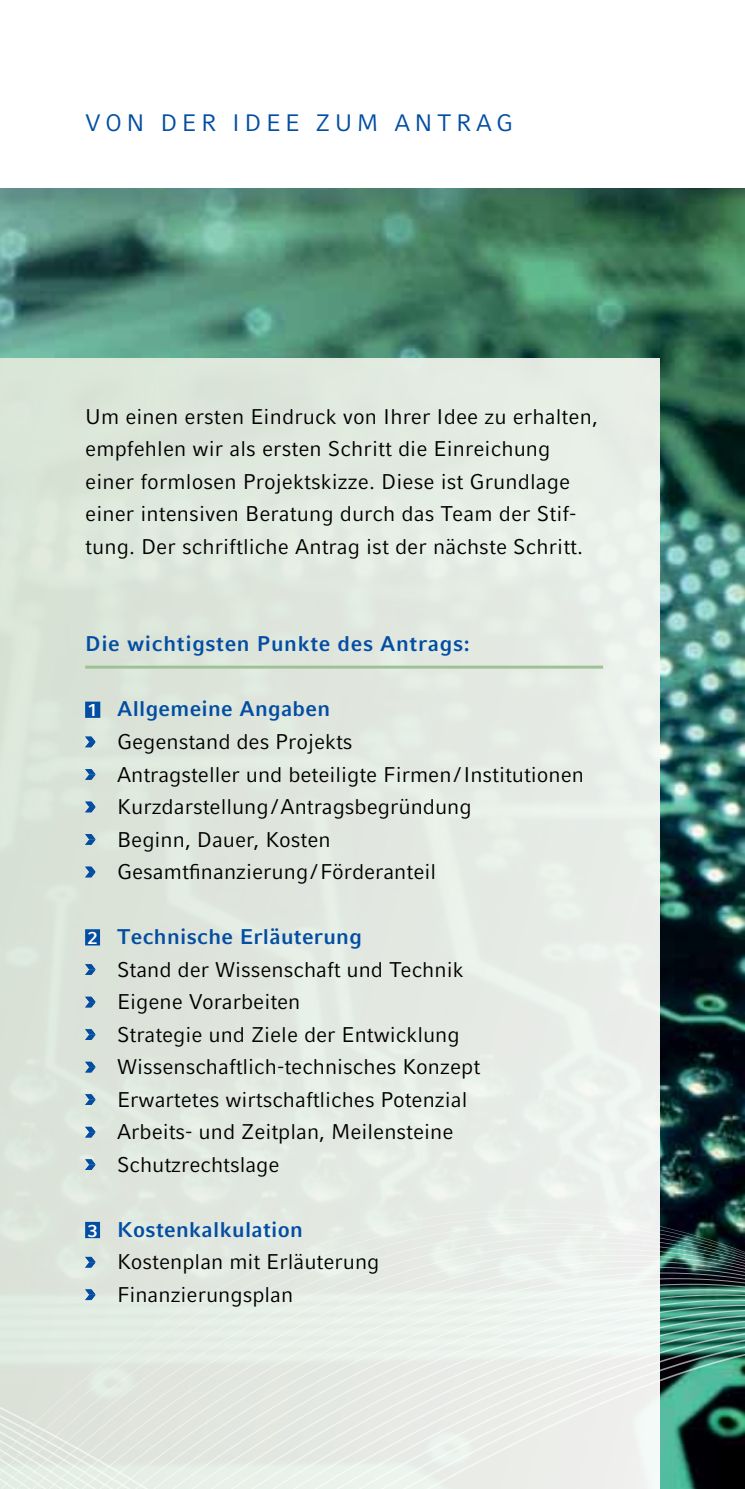
<style>
.page{position:relative;width:745px;height:1489px;background:#fff}
.page>*{position:absolute;margin:0;border:0;box-sizing:border-box;transform-origin:0 0}
.t1{font:23.75px "LMU Compatil Fact";letter-spacing:.19em;color:#034ea2}
.t2{font:21.25px/32.5px "LMU Compatil Fact";color:#000}
.t3{font:700 21.25px "LMU Compatil Fact";letter-spacing:.015em;color:#034ea2}
.s1{font-size:17.5px;color:#fff}
.s2{font-weight:700;font-size:17.5px;color:#fff}
.s3{font-weight:700;color:#034ea2}
</style>
<div class="page">
<img style="left:0;top:213px;width:744px;height:915px">
<div style="left:0;top:0;width:744px;height:213px;background:#3d5e6a;opacity:.3"></div>
<div style="left:0;top:0;width:744px;height:188px;background:#fff"></div>
<div style="left:0;top:359px;width:659px;height:1129px;background:#e1e9e0"></div>
<svg style="left:85px;top:1128px;width:659px;height:22px"></svg>
<svg style="left:85px;top:1150px;width:659px;height:25px"></svg>
<svg style="left:199px;top:1175px;width:545px;height:24px"></svg>
<svg style="left:0;top:1201px;width:744px;height:287px"></svg>
<hr style="left:85px;top:665px;width:517px;height:3px;background:#9fc294">
<div style="left:85px;top:701px;width:15px;height:16px;background:#034ea2"></div>
<div style="left:85px;top:929px;width:15px;height:16px;background:#034ea2"></div>
<div style="left:85px;top:1221px;width:15px;height:16px;background:#034ea2"></div>
<svg style="left:85px;top:736px;width:10px;height:11px"></svg>
<svg style="left:85px;top:769px;width:10px;height:10px"></svg>
<svg style="left:85px;top:801px;width:10px;height:11px"></svg>
<svg style="left:85px;top:834px;width:10px;height:10px"></svg>
<svg style="left:85px;top:866px;width:10px;height:11px"></svg>
<svg style="left:85px;top:964px;width:10px;height:10px"></svg>
<svg style="left:85px;top:996px;width:10px;height:11px"></svg>
<svg style="left:85px;top:1029px;width:10px;height:10px"></svg>
<svg style="left:85px;top:1061px;width:10px;height:11px"></svg>
<svg style="left:85px;top:1094px;width:10px;height:10px"></svg>
<svg style="left:85px;top:1126px;width:10px;height:11px"></svg>
<svg style="left:85px;top:1159px;width:10px;height:10px"></svg>
<svg style="left:85px;top:1256px;width:10px;height:11px"></svg>
<svg style="left:85px;top:1289px;width:10px;height:10px"></svg>
<p class="t1" style="left:85px;top:109px;width:270px">vo n der i dee zum</p>
<p class="t1" style="left:394px;top:109px;width:116px">antr ag</p>
<p class="t2" style="left:85px;top:400px;width:514px">Um einen ersten Eindruck von Ihrer Idee zu erhalten, empfehlen wir als ersten Schritt die Einreichung einer formlosen Projektskizze. Diese ist Grundlage einer intensiven Beratung durch das Team der Stif&shy;tung. Der schriftliche Antrag ist der nächste Schritt.</p>
<p class="t3" style="left:85px;top:631px;width:386px">Die wichtigsten Punkte des Antrags:</p>
<p class="t3" style="left:88px;top:696px;width:244px"><span class="s1">1</span> Allgemeine Angaben</p>
<p class="t2" style="left:117px;top:725px;width:237px">Gegenstand des Projekts</p>
<p class="t2" style="left:95px;top:757px;width:489px">Antragsteller und beteiligte Firmen/Institutionen</p>
<p class="t2" style="left:117px;top:790px;width:356px">Kurzdarstellung/ Antragsbegründung</p>
<p class="t2" style="left:117px;top:822px;width:215px">Beginn, Dauer, Kosten</p>
<p class="t2" style="left:117px;top:855px;width:320px">Gesamtfinanzierung/Förderanteil</p>
<p class="t3" style="left:88px;top:924px;width:275px"><span class="s1">2</span> Technische Erläuterung</p>
<p class="t2" style="left:117px;top:952px;width:348px">Stand der Wissenschaft und Technik</p>
<p class="t2" style="left:95px;top:985px;width:206px">Eigene Vorarbeiten</p>
<p class="t2" style="left:117px;top:1017px;width:344px">Strategie und Ziele der Entwicklung</p>
<p class="t2" style="left:117px;top:1050px;width:364px">Wissenschaftlich-technisches Konzept</p>
<p class="t2" style="left:95px;top:1082px;width:373px">E rwartetes wirtschaftliches Potenzial</p>
<p class="t2" style="left:95px;top:1115px;width:359px">Arbeits- und Zeitplan, Meilensteine</p>
<p class="t2" style="left:117px;top:1147px;width:164px">Schutzrechtslage</p>
<p class="t2" style="left:117px;top:1212px;width:264px;text-indent:-29px"><span class="s2">3</span> <span class="s3">Kostenkalkulation<br></span>Kostenplan mit Erläuterung<br>Finanzierungsplan</p>
</div>
